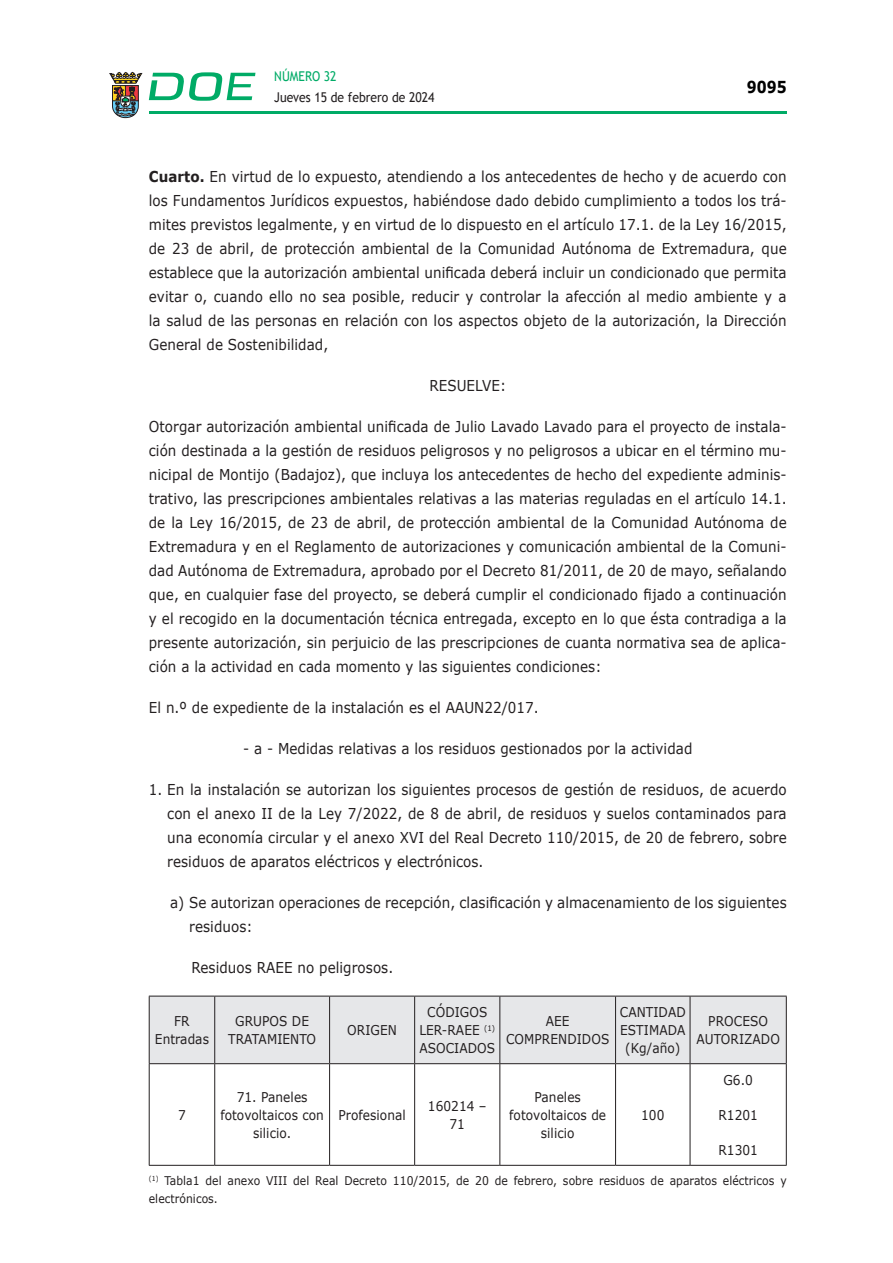
<style>
.page{position:relative;width:893px;height:1263px;background:#fff}
.page>*{position:absolute;margin:0;border:0;box-sizing:border-box;transform-origin:0 0}
.t1{font:700 16.5px "Verdana";color:#000;scale:.85 1}
.CUERPO_DE_TEXTO{font:15px/24px "Verdana";letter-spacing:.005em;color:#231f20;text-align:justify;scale:.9 1}
.TABLATITULO{font:13.5px/18px "Verdana";letter-spacing:.005em;color:#231f20;text-align:center;scale:.9 1}
.CUERPO_DE_TEXTO-2{font:13.5px/18px "Verdana";letter-spacing:.005em;color:#231f20;text-align:center;scale:.9 1}
.t2{font:13.5px "Trebuchet MS";color:#231f20;scale:.9 1}
.t3{font:13.5px "Trebuchet MS";color:#00ab67;scale:.9 1}
.CUERPO_DE_TEXTO-3{font:12px/18px "Verdana";letter-spacing:.005em;color:#231f20;scale:.9 1}
.s1{font-weight:700}
</style>
<div class="page">
<hr style="left:149px;top:111px;width:638px;height:3px;background:#00ab66">
<svg style="left:109px;top:72px;width:33px;height:46px"></svg>
<svg style="left:149px;top:72px;width:106px;height:29px"></svg>
<div style="left:150px;top:997px;width:636px;height:66px;background:#e6e7e9"></div>
<hr style="left:149px;top:996px;width:66px;height:1px;background:#231f20">
<hr style="left:149px;top:996px;width:1px;height:67px;background:#231f20">
<hr style="left:215px;top:996px;width:115px;height:1px;background:#231f20">
<hr style="left:214px;top:996px;width:1px;height:67px;background:#231f20">
<hr style="left:330px;top:996px;width:85px;height:1px;background:#231f20">
<hr style="left:329px;top:996px;width:1px;height:67px;background:#231f20">
<hr style="left:415px;top:996px;width:85px;height:1px;background:#231f20">
<hr style="left:414px;top:996px;width:1px;height:67px;background:#231f20">
<hr style="left:500px;top:996px;width:116px;height:1px;background:#231f20">
<hr style="left:499px;top:996px;width:1px;height:67px;background:#231f20">
<hr style="left:616px;top:996px;width:74px;height:1px;background:#231f20">
<hr style="left:615px;top:996px;width:1px;height:67px;background:#231f20">
<hr style="left:690px;top:996px;width:97px;height:1px;background:#231f20">
<hr style="left:690px;top:996px;width:1px;height:67px;background:#231f20">
<hr style="left:786px;top:996px;width:1px;height:67px;background:#231f20">
<hr style="left:149px;top:1063px;width:66px;height:1px;background:#231f20">
<hr style="left:149px;top:1064px;width:1px;height:101px;background:#231f20">
<hr style="left:215px;top:1063px;width:115px;height:1px;background:#231f20">
<hr style="left:214px;top:1064px;width:1px;height:101px;background:#231f20">
<hr style="left:330px;top:1063px;width:85px;height:1px;background:#231f20">
<hr style="left:329px;top:1064px;width:1px;height:101px;background:#231f20">
<hr style="left:415px;top:1063px;width:85px;height:1px;background:#231f20">
<hr style="left:414px;top:1064px;width:1px;height:101px;background:#231f20">
<hr style="left:500px;top:1063px;width:116px;height:1px;background:#231f20">
<hr style="left:499px;top:1064px;width:1px;height:101px;background:#231f20">
<hr style="left:616px;top:1063px;width:74px;height:1px;background:#231f20">
<hr style="left:615px;top:1064px;width:1px;height:101px;background:#231f20">
<hr style="left:690px;top:1063px;width:97px;height:1px;background:#231f20">
<hr style="left:690px;top:1064px;width:1px;height:101px;background:#231f20">
<hr style="left:786px;top:1064px;width:1px;height:101px;background:#231f20">
<hr style="left:149px;top:1165px;width:66px;height:1px;background:#231f20">
<hr style="left:215px;top:1165px;width:115px;height:1px;background:#231f20">
<hr style="left:330px;top:1165px;width:85px;height:1px;background:#231f20">
<hr style="left:415px;top:1165px;width:85px;height:1px;background:#231f20">
<hr style="left:500px;top:1165px;width:116px;height:1px;background:#231f20">
<hr style="left:616px;top:1165px;width:74px;height:1px;background:#231f20">
<hr style="left:690px;top:1165px;width:97px;height:1px;background:#231f20">
<p class="t3" style="left:274px;top:67px;width:71px">NÚMERO 32</p>
<p class="t2" style="left:274px;top:88px;width:180px">Jueves 15 de febrero de 2024</p>
<p class="t1" style="left:747px;top:75px;width:48px">9095</p>
<p class="CUERPO_DE_TEXTO" style="left:149px;top:164px;width:710px"><span class="s1">Cuarto.</span> En virtud de lo expuesto, atendiendo a los antecedentes de hecho y de acuerdo con los Fundamentos Jurídicos expuestos, habiéndose dado debido cumplimiento a todos los trá&shy;mites previstos legalmente, y en virtud de lo dispuesto en el artículo 17.1. de la Ley 16/2015, de 23 de abril, de protección ambiental de la Comunidad Autónoma de Extremadura, que establece que la autorización ambiental unificada deberá incluir un condicionado que permita evitar o, cuando ello no sea posible, reducir y controlar la afección al medio ambiente y a la salud de las personas en relación con los aspectos objeto de la autorización, la Dirección General de Sostenibilidad,</p>
<p class="CUERPO_DE_TEXTO" style="left:429px;top:373px;width:87px">RESUELVE:</p>
<p class="CUERPO_DE_TEXTO" style="left:149px;top:414px;width:710px">Otorgar autorización ambiental unificada de Julio Lavado Lavado para el proyecto de instala&shy;ción destinada a la gestión de residuos peligrosos y no peligrosos a ubicar en el término mu&shy;nicipal de Montijo (Badajoz), que incluya los antecedentes de hecho del expediente adminis&shy;trativo, las prescripciones ambientales relativas a las materias reguladas en el artículo 14.1. de la Ley 16/2015, de 23 de abril, de protección ambiental de la Comunidad Autónoma de Extremadura y en el Reglamento de autorizaciones y comunicación ambiental de la Comuni&shy;dad Autónoma de Extremadura, aprobado por el Decreto 81/2011, de 20 de mayo, señalando que, en cualquier fase del proyecto, se deberá cumplir el condicionado fijado a continuación y el recogido en la documentación técnica entregada, excepto en lo que ésta contradiga a la presente autorización, sin perjuicio de las prescripciones de cuanta normativa sea de aplica&shy;ción a la actividad en cada momento y las siguientes condiciones:</p>
<p class="CUERPO_DE_TEXTO" style="left:149px;top:695px;width:435px">El n.º de expediente de la instalación es el AAUN22/017.</p>
<p class="CUERPO_DE_TEXTO" style="left:243px;top:736px;width:501px">- a - Medidas relativas a los residuos gestionados por la actividad</p>
<p class="CUERPO_DE_TEXTO" style="left:167px;top:777px;width:690px;text-indent:-18px">1. En la instalación se autorizan los siguientes procesos de gestión de residuos, de acuerdo con el anexo II de la Ley 7/2022, de 8 de abril, de residuos y suelos contaminados para una economía circular y el anexo XVI del Real Decreto 110/2015, de 20 de febrero, sobre residuos de aparatos eléctricos y electrónicos.</p>
<p class="CUERPO_DE_TEXTO" style="left:189px;top:890px;width:665px;text-indent:-19px">a) Se autorizan operaciones de recepción, clasificación y almacenamiento de los siguientes residuos:</p>
<p class="CUERPO_DE_TEXTO" style="left:191px;top:955px;width:226px">Residuos RAEE no peligrosos.</p>
<p class="TABLATITULO" style="left:155px;top:1012px;width:62px">FR<br>Entradas</p>
<p class="TABLATITULO" style="left:228px;top:1012px;width:99px">GRUPOS DE<br>TRATAMIENTO</p>
<p class="TABLATITULO" style="left:347px;top:1021px;width:57px">ORIGEN</p>
<p class="TABLATITULO" style="left:419px;top:1003px;width:86px">CÓDIGOS<br>LER-RAEE <sup>(1)<br></sup>ASOCIADOS</p>
<p class="TABLATITULO" style="left:506px;top:1012px;width:116px">AEE<br>COMPRENDIDOS</p>
<p class="TABLATITULO" style="left:620px;top:1003px;width:75px">CANTIDAD<br>ESTIMADA (Kg/año)</p>
<p class="TABLATITULO" style="left:696px;top:1012px;width:94px">PROCESO<br>AUTORIZADO</p>
<p class="CUERPO_DE_TEXTO-2" style="left:723px;top:1070px;width:34px">G6.0</p>
<p class="CUERPO_DE_TEXTO-2" style="left:718px;top:1105px;width:45px">R1201</p>
<p class="CUERPO_DE_TEXTO-2" style="left:718px;top:1140px;width:45px">R1301</p>
<p class="CUERPO_DE_TEXTO-3" style="left:149px;top:1171px;width:710px"><sup>(1)</sup> Tabla1 del anexo VIII del Real Decreto 110/2015, de 20 de febrero, sobre residuos de aparatos eléctricos y electrónicos.</p>
<p class="CUERPO_DE_TEXTO-2" style="left:220px;top:1087px;width:117px">71. Paneles fotovoltaicos con silicio.</p>
<p class="CUERPO_DE_TEXTO-2" style="left:338px;top:1105px;width:76px">Profesional</p>
<p class="CUERPO_DE_TEXTO-2" style="left:428px;top:1096px;width:67px">160214 –<br>71</p>
<p class="CUERPO_DE_TEXTO-2" style="left:509px;top:1087px;width:109px">Paneles fotovoltaicos de silicio</p>
<p class="CUERPO_DE_TEXTO-2" style="left:641px;top:1105px;width:27px">100</p>
<p class="CUERPO_DE_TEXTO-2" style="left:178px;top:1105px;width:10px">7</p>
</div>
